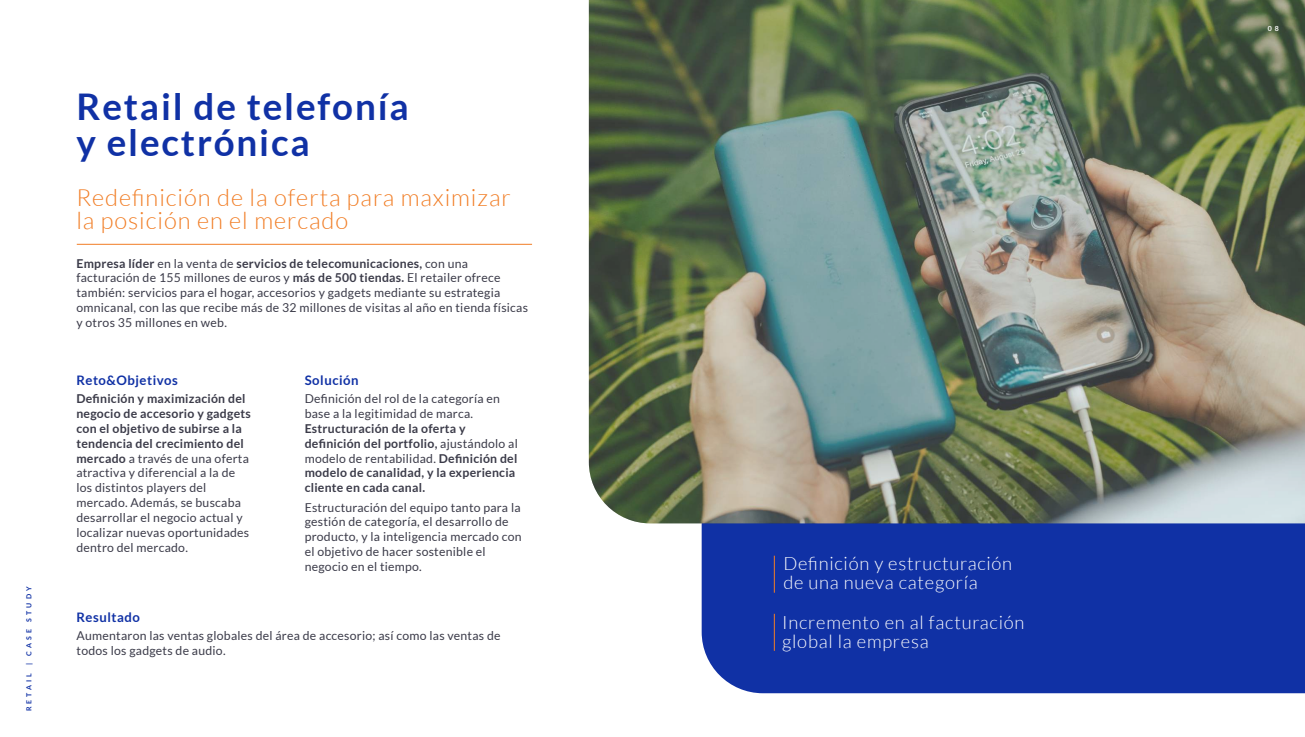
<style>
.page{position:relative;width:1305px;height:737px;background:#fff}
.page>*{position:absolute;margin:0;border:0;box-sizing:border-box;transform-origin:0 0}
.t1{font:700 36.75px/35.9px "Lato";letter-spacing:.05em;color:#1031a5}
.t2{font:300 23.62px/23.6px "Lato";letter-spacing:.04em;color:#f17d25}
.t3{font:300 18.38px/19.2px "Lato";letter-spacing:.04em;color:#fff}
.t4{font:700 13.12px "Lato";letter-spacing:.04em;color:#1031a5}
.t5{font:12.25px/14.9px "Lato";letter-spacing:.02em;color:#3b3b49}
.t6{font:700 12.25px/14.9px "Lato";letter-spacing:.02em;color:#3b3b49}
.t7{font:700 7px "Lato";letter-spacing:.44em;color:#1031a5}
.t8{font:700 7px "Lato";color:#fff}
.s1{font-weight:700}
.s2{font-weight:400}
</style>
<div class="page">
<div style="left:701px;top:523px;width:603px;height:170px;background:#1031a5"></div>
<img style="left:589px;top:0;width:715px;height:523px">
<hr style="left:77px;top:244px;width:455px;height:1px;background:#f17d25">
<hr style="left:773px;top:555px;width:1px;height:37px;background:#f17d25">
<hr style="left:773px;top:614px;width:1px;height:37px;background:#f17d25">
<p class="t7" style="left:25px;top:711px;width:126px;rotate:-90deg">RETAIL | CASE STUDY</p>
<h1 class="t1" style="left:76px;top:88px;width:334px">Retail de telefonía y electrónica</h1>
<h2 class="t2" style="left:76px;top:186px;width:436px">Redefinición de la oferta para maximizar la posición en el mercado</h2>
<p class="t5" style="left:76px;top:255px;width:453px"><span class="s1">Empresa líder</span> en la venta de <span class="s1">servicios de telecomunicaciones,</span> con una facturación de 155 millones de euros y <span class="s1">más de 500 tiendas.</span> El retailer ofrece también: servicios para el hogar, accesorios y gadgets mediante su estrategia omnicanal, con las que recibe más de 32 millones de visitas al año en tienda físicas y otros 35 millones en web.</p>
<p class="t4" style="left:76px;top:372px;width:103px">Reto&amp;Objetivos</p>
<p class="t5" style="left:76px;top:391px;width:176px"><span class="s1">Definición y maximización del negocio de accesorio y gadgets con el objetivo de subirse a la tendencia del crecimiento del mercado</span> a través de una oferta atractiva y diferencial a la de los distintos players del mercado. Además, se buscaba desarrollar el negocio actual y localizar nuevas oportunidades dentro del mercado.</p>
<p class="t4" style="left:305px;top:372px;width:55px">Solución</p>
<p class="t5" style="left:305px;top:391px;width:197px">Definición del rol de la categoría en base a la legitimidad de marca.</p>
<p class="t6" style="left:305px;top:421px;width:215px">Estructuración de la oferta y definición del portfolio, <span class="s2">ajustándolo al modelo de rentabilidad.</span> Definición del modelo de canalidad, y la experiencia cliente en cada canal.</p>
<p class="t5" style="left:305px;top:499px;width:218px">Estructuración del equipo tanto para la gestión de categoría, el desarrollo de producto, y la inteligencia mercado con el objetivo de hacer sostenible el negocio en el tiempo.</p>
<p class="t4" style="left:76px;top:609px;width:65px">Resultado</p>
<p class="t5" style="left:77px;top:628px;width:425px">Aumentaron las ventas globales del área de accesorio; así como las ventas de todos los gadgets de audio.</p>
<h3 class="t3" style="left:783px;top:554px;width:230px">Definición y estructuración de una nueva categoría</h3>
<h3 class="t3" style="left:782px;top:613px;width:244px">Incremento en al facturación global la empresa</h3>
<p class="t8" style="left:1267px;top:25px;width:13px">0 8</p>
</div>
